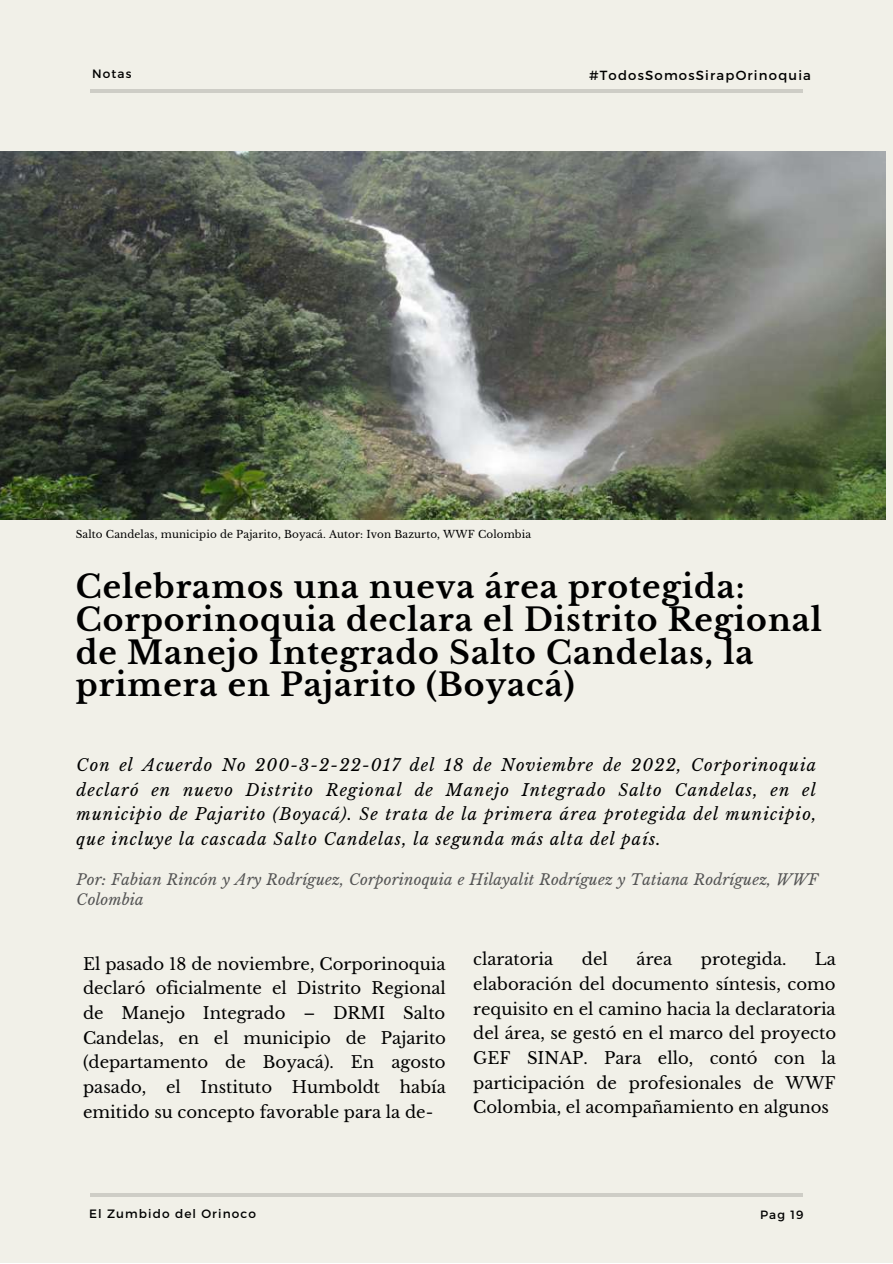
<style>
.page{position:relative;width:893px;height:1264px;background:#fff}
.page>*{position:absolute;margin:0;border:0;box-sizing:border-box;transform-origin:0 0}
.t1{font:700 31.5px/32.5px "Libre Baskerville";letter-spacing:.03em;color:#000}
.t2{font:16.5px/24.8px "Libre Baskerville";color:#000;text-align:justify}
.t3{font:italic 16.5px/24.8px "Libre Baskerville";letter-spacing:.065em;color:#000;text-align:justify}
.t4{font:italic 15px/20.2px "Libre Baskerville";letter-spacing:.01em;color:#545454}
.t5{font:13.2px "Montserrat";letter-spacing:.09em;color:#000}
.t6{font:12.15px "Montserrat";letter-spacing:.09em;color:#000}
.t7{font:12px "Montserrat";color:#000}
.t8{font:10.35px "Libre Baskerville";letter-spacing:.01em;color:#000}
</style>
<div class="page">
<div style="left:0;top:0;width:892px;height:1262px;background:#f1f0e8"></div>
<img style="left:0;top:151px;width:885px;height:368px">
<hr style="left:90px;top:1193px;width:712px;height:3px;background:#cecdc6">
<hr style="left:90px;top:89px;width:712px;height:4px;background:#cecdc6">
<p class="t6" style="left:92px;top:66px;width:41px">Notas</p>
<p class="t5" style="left:589px;top:67px;width:223px">#TodosSomosSirapOrinoquia</p>
<p class="t8" style="left:76px;top:528px;width:457px">Salto Candelas, municipio de Pajarito, Boyacá. Autor: Ivon Bazurto, WWF Colombia</p>
<h1 class="t1" style="left:76px;top:571px;width:747px">Celebramos una nueva área protegida:<br>Corporinoquia declara el Distrito Regional de Manejo Integrado Salto Candelas, la primera en Pajarito (Boyacá)</h1>
<p class="t3" style="left:77px;top:752px;width:741px">Con el Acuerdo No 200-3-2-22-017 del 18 de Noviembre de 2022, Corporinoquia declaró en nuevo Distrito Regional de Manejo Integrado Salto Candelas, en el municipio de Pajarito (Boyacá). Se trata de la primera área protegida del municipio, que incluye la cascada Salto Candelas, la segunda más alta del país.</p>
<p class="t4" style="left:77px;top:869px;width:743px">Por: Fabian Rincón y Ary Rodríguez, Corporinoquia e Hilayalit Rodríguez y Tatiana Rodríguez, WWF<br>Colombia</p>
<p class="t2" style="left:83px;top:951px;width:364px">El pasado 18 de noviembre, Corporinoquia declaró oficialmente el Distrito Regional de Manejo Integrado – DRMI Salto Candelas, en el municipio de Pajarito (departamento de Boyacá). En agosto pasado, el Instituto Humboldt había emitido su concepto favorable para la de-</p>
<p class="t2" style="left:473px;top:946px;width:81px">claratoria</p>
<p class="t2" style="left:582px;top:946px;width:27px">del</p>
<p class="t2" style="left:636px;top:946px;width:37px">área</p>
<p class="t2" style="left:700px;top:946px;width:87px">protegida.</p>
<p class="t2" style="left:473px;top:946px;width:364px;text-indent:341px">La elaboración del documento síntesis, como requisito en el camino hacia la declaratoria del área, se gestó en el marco del proyecto GEF SINAP. Para ello, contó con la participación de profesionales de WWF Colombia, el acompañamiento en algunos</p>
<p class="t6" style="left:89px;top:1205px;width:168px">El Zumbido del Orinoco</p>
<p class="t7" style="left:760px;top:1206px;width:45px">Pag 19</p>
</div>
